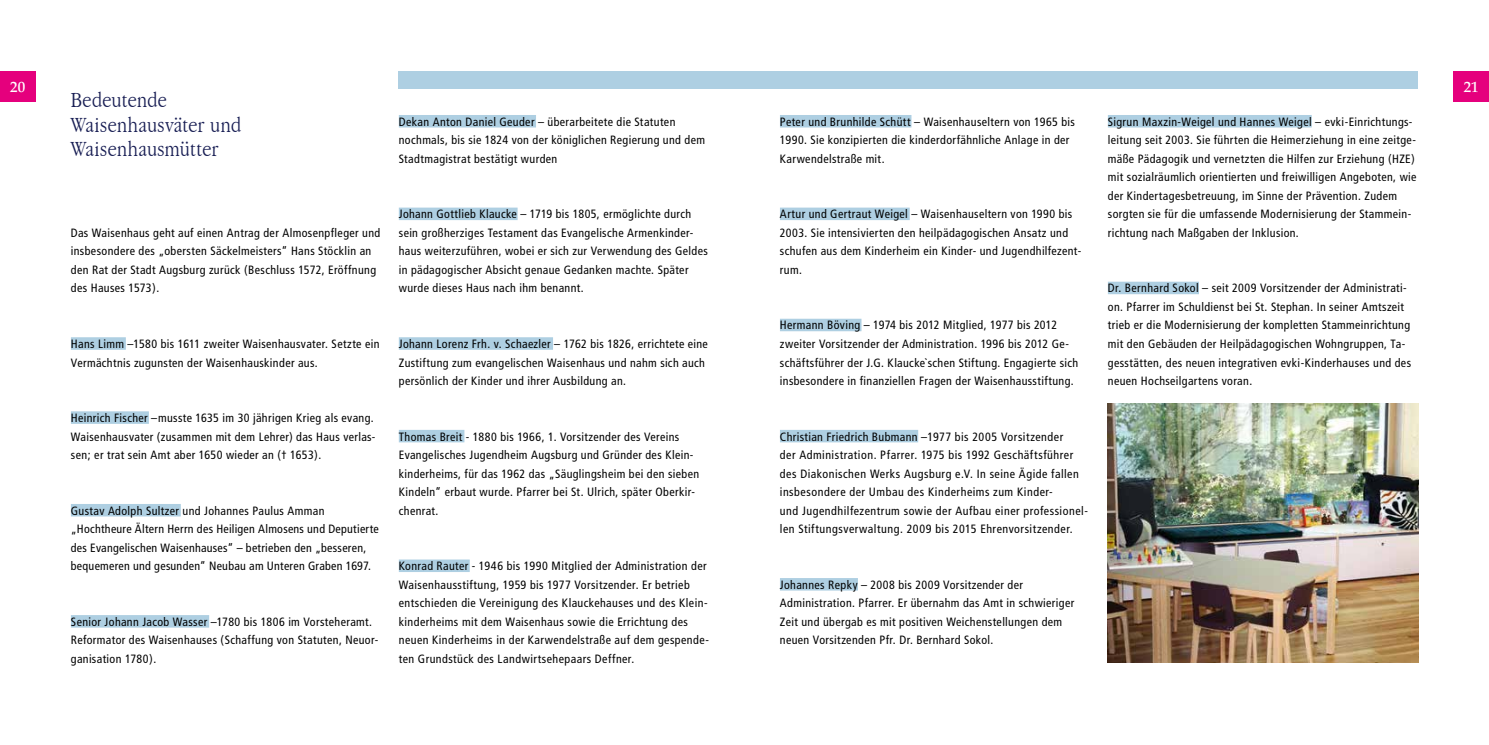
<style>
.page{position:relative;width:1489px;height:745px;background:#fff}
.page>*{position:absolute;margin:0;border:0;box-sizing:border-box;transform-origin:0 0}
.t1{font:300 condensed 22.5px/24.4px "Garamond";letter-spacing:.015em;color:#171d53}
.t2{font:500 15px "Palatino";color:#fff}
.t3{font:condensed 12px/18.5px "Frutiger";letter-spacing:.03em;color:#000}
</style>
<div class="page">
<div style="left:0;top:71px;width:35px;height:31px;background:#e5007d"></div>
<div style="left:1453px;top:71px;width:35px;height:31px;background:#e5007d"></div>
<div style="left:71px;top:337px;width:55px;height:12px;background:#aecfe2"></div>
<div style="left:71px;top:411px;width:78px;height:12px;background:#aecfe2"></div>
<div style="left:71px;top:503px;width:110px;height:13px;background:#aecfe2"></div>
<div style="left:71px;top:614px;width:138px;height:13px;background:#aecfe2"></div>
<div style="left:399px;top:115px;width:137px;height:12px;background:#aecfe2"></div>
<div style="left:399px;top:207px;width:118px;height:13px;background:#aecfe2"></div>
<div style="left:399px;top:337px;width:154px;height:12px;background:#aecfe2"></div>
<div style="left:399px;top:429px;width:65px;height:13px;background:#aecfe2"></div>
<div style="left:399px;top:559px;width:70px;height:12px;background:#aecfe2"></div>
<div style="left:780px;top:115px;width:131px;height:12px;background:#aecfe2"></div>
<div style="left:780px;top:207px;width:129px;height:13px;background:#aecfe2"></div>
<div style="left:780px;top:318px;width:81px;height:13px;background:#aecfe2"></div>
<div style="left:780px;top:429px;width:138px;height:13px;background:#aecfe2"></div>
<div style="left:780px;top:577px;width:77px;height:13px;background:#aecfe2"></div>
<div style="left:1107px;top:115px;width:204px;height:12px;background:#aecfe2"></div>
<div style="left:1107px;top:281px;width:91px;height:13px;background:#aecfe2"></div>
<img style="left:1107px;top:403px;width:310px;height:259px">
<div style="left:399px;top:71px;width:1018px;height:18px;background:#aecfe2"></div>
<p class="t2" style="left:10px;top:78px;width:16px">20</p>
<p class="t2" style="left:1463px;top:78px;width:16px">21</p>
<h1 class="t1" style="left:71px;top:88px;width:172px">Bedeutende<br>Waisenhausväter und<br>Waisenhausmütter</h1>
<p class="t3" style="left:399px;top:112px;width:308px">Dekan Anton Daniel Geuder – überarbeitete die Statuten nochmals, bis sie 1824 von der königlichen Regierung und dem<br>Stadtmagistrat bestätigt wurden</p>
<p class="t3" style="left:780px;top:112px;width:296px">Peter und Brunhilde Schütt – Waisenhauseltern von 1965 bis<br>1990. Sie konzipierten die kinderdorfähnliche Anlage in der<br>Karwendelstraße mit.</p>
<p class="t3" style="left:1107px;top:112px;width:310px">Sigrun Maxzin-Weigel und Hannes Weigel – evki-Einrichtungs&shy;leitung seit 2003. Sie führten die Heimerziehung in eine zeitge&shy;mäße Pädagogik und vernetzten die Hilfen zur Erziehung (HZE) mit sozialräumlich orientierten und freiwilligen Angeboten, wie der Kindertagesbetreuung, im Sinne der Prävention. Zudem sorgten sie für die umfassende Modernisierung der Stammein&shy;richtung nach Maßgaben der Inklusion.</p>
<p class="t3" style="left:399px;top:205px;width:310px">Johann Gottlieb Klaucke – 1719 bis 1805, ermöglichte durch sein großherziges Testament das Evangelische Armenkinder&shy;haus weiterzuführen, wobei er sich zur Verwendung des Geldes in pädagogischer Absicht genaue Gedanken machte. Später wurde dieses Haus nach ihm benannt.</p>
<p class="t3" style="left:780px;top:205px;width:303px">Artur und Gertraut Weigel – Waisenhauseltern von 1990 bis 2003. Sie intensivierten den heilpädagogischen Ansatz und schufen aus dem Kinderheim ein Kinder- und Jugendhilfezent&shy;rum.</p>
<p class="t3" style="left:71px;top:223px;width:311px">Das Waisenhaus geht auf einen Antrag der Almosenpfleger und insbesondere des „obersten Säckelmeisters“ Hans Stöcklin an den Rat der Stadt Augsburg zurück (Beschluss 1572, Eröffnung des Hauses 1573).</p>
<p class="t3" style="left:1107px;top:279px;width:305px">Dr. Bernhard Sokol – seit 2009 Vorsitzender der Administrati&shy;on. Pfarrer im Schuldienst bei St. Stephan. In seiner Amtszeit trieb er die Modernisierung der kompletten Stammeinrichtung mit den Gebäuden der Heilpädagogischen Wohngruppen, Ta&shy;gesstätten, des neuen integrativen evki-Kinderhauses und des neuen Hochseilgartens voran.</p>
<p class="t3" style="left:780px;top:316px;width:300px">Hermann Böving – 1974 bis 2012 Mitglied, 1977 bis 2012 zweiter Vorsitzender der Administration. 1996 bis 2012 Ge&shy;schäftsführer der J.G. Klaucke`schen Stiftung. Engagierte sich insbesondere in finanziellen Fragen der Waisenhausstiftung.</p>
<p class="t3" style="left:399px;top:334px;width:310px">Johann Lorenz Frh. v. Schaezler – 1762 bis 1826, errichtete eine<br>Zustiftung zum evangelischen Waisenhaus und nahm sich auch persönlich der Kinder und ihrer Ausbildung an.</p>
<p class="t3" style="left:71px;top:334px;width:310px">Hans Limm –1580 bis 1611 zweiter Waisenhausvater. Setzte ein<br>Vermächtnis zugunsten der Waisenhauskinder aus.</p>
<p class="t3" style="left:71px;top:408px;width:306px">Heinrich Fischer –musste 1635 im 30 jährigen Krieg als evang.<br>Waisenhausvater (zusammen mit dem Lehrer) das Haus verlas&shy;sen; er trat sein Amt aber 1650 wieder an († 1653).</p>
<p class="t3" style="left:71px;top:501px;width:309px">Gustav Adolph Sultzer und Johannes Paulus Amman „Hochtheure Ältern Herrn des Heiligen Almosens und Deputierte des Evangelischen Waisenhauses“ – betrieben den „besseren, bequemeren und gesunden“ Neubau am Unteren Graben 1697.</p>
<p class="t3" style="left:71px;top:612px;width:309px">Senior Johann Jacob Wasser –1780 bis 1806 im Vorsteheramt.<br>Reformator des Waisenhauses (Schaffung von Statuten, Neuor&shy;ganisation 1780).</p>
<p class="t3" style="left:399px;top:427px;width:302px">Thomas Breit - 1880 bis 1966, 1. Vorsitzender des Vereins Evangelisches Jugendheim Augsburg und Gründer des Klein&shy;kinderheims, für das 1962 das „Säuglingsheim bei den sieben Kindeln“ erbaut wurde. Pfarrer bei St. Ulrich, später Oberkir&shy;chenrat.</p>
<p class="t3" style="left:399px;top:556px;width:311px">Konrad Rauter - 1946 bis 1990 Mitglied der Administration der Waisenhausstiftung, 1959 bis 1977 Vorsitzender. Er betrieb entschieden die Vereinigung des Klauckehauses und des Klein&shy;kinderheims mit dem Waisenhaus sowie die Errichtung des neuen Kinderheims in der Karwendelstraße auf dem gespende&shy;ten Grundstück des Landwirtsehepaars Deffner.</p>
<p class="t3" style="left:780px;top:427px;width:309px">Christian Friedrich Bubmann –1977 bis 2005 Vorsitzender<br>der Administration. Pfarrer. 1975 bis 1992 Geschäftsführer des Diakonischen Werks Augsburg e.V. In seine Ägide fallen insbesondere der Umbau des Kinderheims zum Kinder-<br>und Jugendhilfezentrum sowie der Aufbau einer professionel&shy;len Stiftungsverwaltung. 2009 bis 2015 Ehrenvorsitzender.</p>
<p class="t3" style="left:780px;top:575px;width:296px">Johannes Repky – 2008 bis 2009 Vorsitzender der Administration. Pfarrer. Er übernahm das Amt in schwieriger Zeit und übergab es mit positiven Weichenstellungen dem neuen Vorsitzenden Pfr. Dr. Bernhard Sokol.</p>
</div>
